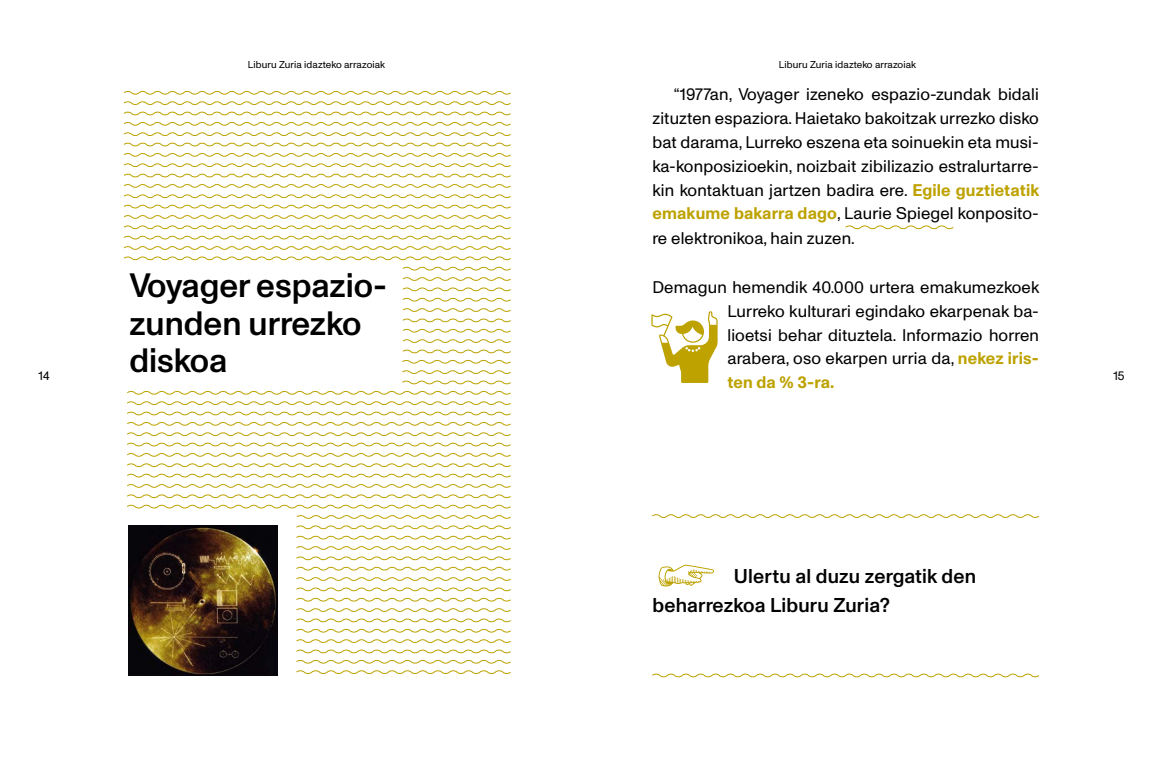
<style>
.page{position:relative;width:1163px;height:766px;background:#fff}
.page>*{position:absolute;margin:0;border:0;box-sizing:border-box;transform-origin:0 0}
.t1{font:500 33.75px/37.5px "Monument Grotesk";color:#000}
.t2{font:500 20px/28.8px "Monument Grotesk";letter-spacing:.01em;color:#000}
.t3{font:16.88px/24px "Monument Grotesk";letter-spacing:.01em;color:#000;text-align:justify}
.t4{font:12.5px "Monument Grotesk";color:#000}
.t5{font:10px "Monument Grotesk";letter-spacing:.01em;color:#000}
.s1{font-weight:700;color:#bda200}
</style>
<div class="page">
<svg style="left:123px;top:91px;width:388px;height:584px"></svg>
<img style="left:129px;top:525px;width:149px;height:149px">
<svg style="left:651px;top:311px;width:66px;height:72px"></svg>
<svg style="left:658px;top:564px;width:56px;height:22px"></svg>
<svg style="left:652px;top:673px;width:388px;height:5px"></svg>
<svg style="left:652px;top:514px;width:388px;height:4px"></svg>
<svg style="left:845px;top:225px;width:109px;height:5px"></svg>
<p class="t5" style="left:248px;top:58px;width:139px">Liburu Zuria idazteko arrazoiak</p>
<p class="t5" style="left:778px;top:58px;width:139px">Liburu Zuria idazteko arrazoiak</p>
<p class="t3" style="left:652px;top:82px;width:388px;text-indent:21px">“1977an, Voyager izeneko espazio-zundak bidali zituzten espaziora. Haietako bakoitzak urrezko disko bat darama, Lurreko eszena eta soinuekin eta musi&shy;ka-konposizioekin, noizbait zibilizazio estralurtarre&shy;kin kontaktuan jartzen badira ere. <span class="s1">Egile guztietatik emakume bakarra dago</span>, Laurie Spiegel konposito&shy;re elektronikoa, hain zuzen.</p>
<p class="t3" style="left:727px;top:274px;width:313px;text-indent:-75px">Demagun hemendik 40.000 urtera emakumezkoek Lurreko kulturari egindako ekarpenak ba&shy;lioetsi behar dituztela. Informazio horren arabera, oso ekarpen urria da, <span class="s1">nekez iris&shy;ten da % 3-ra.</span></p>
<h1 class="t1" style="left:129px;top:265px;width:259px">Voyager espazio&shy;zunden urrezko diskoa</h1>
<p class="t4" style="left:39px;top:366px;width:13px">14</p>
<p class="t4" style="left:1113px;top:366px;width:13px">15</p>
<p class="t2" style="left:652px;top:561px;width:325px;text-indent:82px">Ulertu al duzu zergatik den beharrezkoa Liburu Zuria?</p>
</div>
